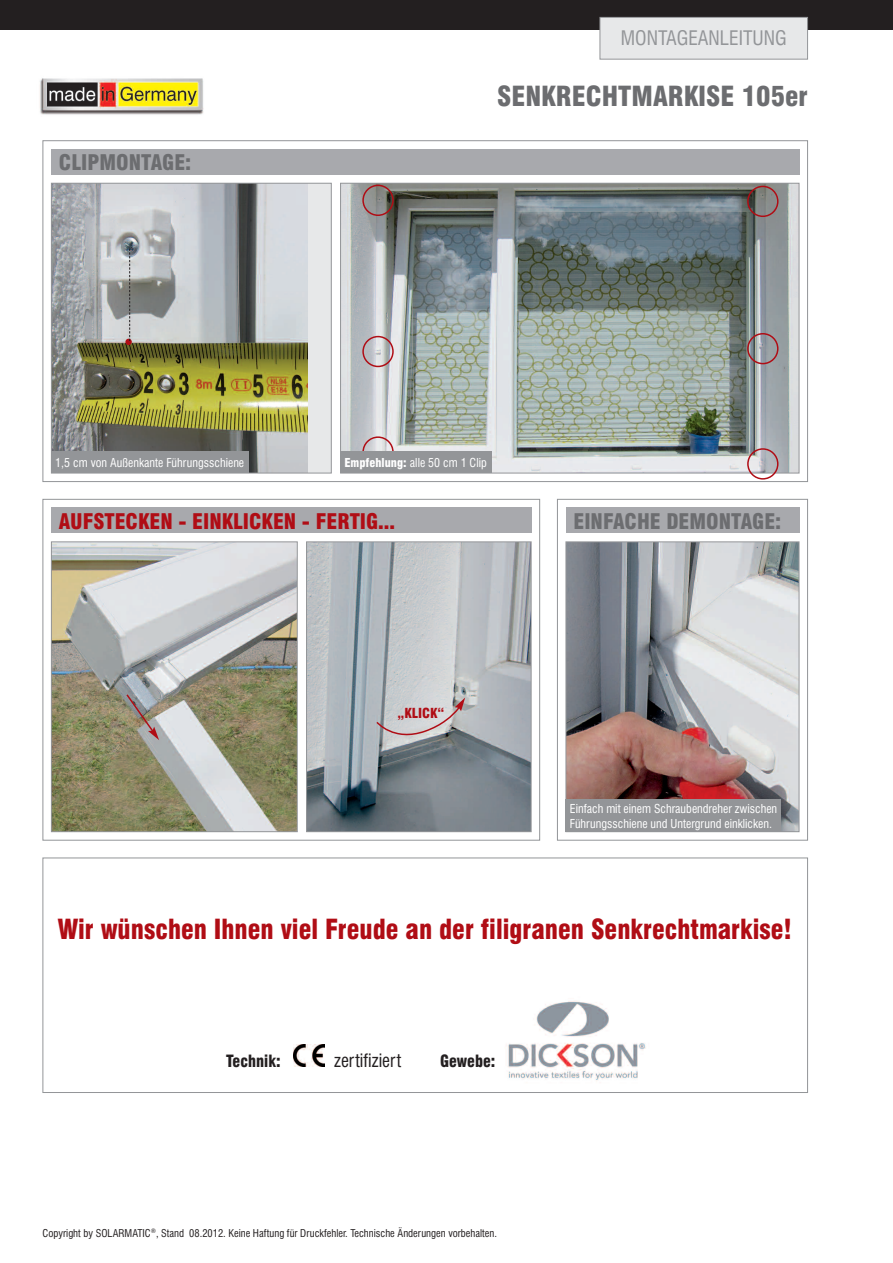
<style>
.page{position:relative;width:893px;height:1263px;background:#fff}
.page>*{position:absolute;margin:0;border:0;box-sizing:border-box;transform-origin:0 0}
.t1{font:900 condensed 27px "Swiss 721 BT";color:#b00d15;scale:.95 1}
.t2{font:900 condensed 27px "Swiss 721 BT";color:#6c6d70}
.t3{font:900 condensed 21px "Swiss 721 BT";color:#b00d15}
.t4{font:900 condensed 21px "Swiss 721 BT";color:#6c6d70}
.t5{font:condensed 19.5px "Swiss 721 BT";color:#939598}
.t6{font:condensed 18px "Swiss 721 BT";color:#231f20}
.t7{font:900 condensed 16.5px "Swiss 721 BT";color:#231f20;scale:.95 1}
.t8{font:900 condensed 13.5px "Swiss 721 BT";color:#b00d15}
.t9{font:condensed 12px/15px "Swiss 721 BT";color:#fff}
.t10{font:condensed 10.5px "Swiss 721 BT";color:#231f20}
.s1{font-weight:900}
</style>
<div class="page">
<div style="left:51px;top:149px;width:748px;height:25px;background:#a8a9ad"></div>
<div style="left:0;top:0;width:893px;height:30px;background:#231f20"></div>
<div style="left:600px;top:18px;width:207px;height:41px;background:#e7e8e9"></div>
<div style="left:600px;top:17px;width:208px;height:43px;border:1px solid #939598"></div>
<div style="left:52px;top:184px;width:279px;height:289px;background:#e7e8e9"></div>
<img style="left:53px;top:185px;width:255px;height:286px">
<div style="left:51px;top:183px;width:281px;height:290px;border:1px solid #939598"></div>
<img style="left:342px;top:185px;width:455px;height:286px">
<div style="left:51px;top:452px;width:198px;height:21px;background:#939598"></div>
<div style="left:125px;top:339px;width:7px;height:6px;background:#b00d15;border-radius:50%"></div>
<svg style="left:129px;top:249px;width:1px;height:92px"></svg>
<svg style="left:362px;top:336px;width:32px;height:31px"></svg>
<svg style="left:362px;top:436px;width:32px;height:16px"></svg>
<svg style="left:362px;top:185px;width:32px;height:31px"></svg>
<svg style="left:747px;top:333px;width:31px;height:31px"></svg>
<svg style="left:747px;top:448px;width:31px;height:32px"></svg>
<svg style="left:747px;top:186px;width:31px;height:31px"></svg>
<img style="left:40px;top:78px;width:164px;height:37px">
<div style="left:43px;top:857px;width:765px;height:236px;border:1px solid #939598"></div>
<div style="left:51px;top:507px;width:480px;height:26px;background:#a8a9ad"></div>
<div style="left:557px;top:499px;width:251px;height:341px;border:1px solid #939598"></div>
<div style="left:566px;top:507px;width:233px;height:26px;background:#a8a9ad"></div>
<img style="left:53px;top:543px;width:243px;height:287px">
<div style="left:51px;top:541px;width:247px;height:291px;border:1px solid #939598"></div>
<img style="left:568px;top:543px;width:229px;height:287px">
<div style="left:566px;top:541px;width:233px;height:291px;border:1px solid #939598"></div>
<svg style="left:125px;top:693px;width:34px;height:47px;background:#9c9189"></svg>
<img style="left:308px;top:543px;width:221px;height:287px">
<div style="left:306px;top:541px;width:225px;height:291px;border:1px solid #939598"></div>
<svg style="left:375px;top:697px;width:90px;height:45px;background:#bcb8bb"></svg>
<div style="left:340px;top:452px;width:151px;height:21px;background:#939598"></div>
<div style="left:566px;top:799px;width:215px;height:33px;background:#939598"></div>
<img style="left:506px;top:1001px;width:140px;height:80px">
<img style="left:294px;top:1045px;width:31px;height:22px">
<h3 class="t5" style="left:621px;top:27px;width:167px">MONTAGEANLEITUNG</h3>
<h2 class="t4" style="left:59px;top:151px;width:134px">CLIPMONTAGE:</h2>
<h1 class="t2" style="left:497px;top:80px;width:312px">SENKRECHTMARKISE 105er</h1>
<p class="t9" style="left:55px;top:455px;width:190px">1,5 cm von Außenkante Führungsschiene</p>
<p class="t9" style="left:344px;top:455px;width:144px"><span class="s1">Empfehlung:</span> alle 50 cm 1 Clip</p>
<h2 class="t3" style="left:59px;top:510px;width:338px">AUFSTECKEN - EINKLICKEN - FERTIG...</h2>
<h2 class="t4" style="left:573px;top:510px;width:209px">EINFACHE DEMONTAGE:</h2>
<p class="t8" style="left:398px;top:706px;width:48px">„KLICK“</p>
<p class="t9" style="left:570px;top:801px;width:209px">Einfach mit einem Schraubendreher zwischen<br>Führungsschiene und Untergrund einklicken.</p>
<h1 class="t1" style="left:57px;top:914px;width:775px">Wir wünschen Ihnen viel Freude an der filigranen Senkrechtmarkise!</h1>
<h3 class="t7" style="left:226px;top:1051px;width:59px">Technik:</h3>
<h3 class="t6" style="left:334px;top:1050px;width:69px">zertifiziert</h3>
<h3 class="t7" style="left:440px;top:1051px;width:60px">Gewebe:</h3>
<p class="t10" style="left:43px;top:1227px;width:456px">Copyright by SOLARMATIC<sup>®</sup>, Stand 08.2012. Keine Haftung für Druckfehler. Technische Änderungen vorbehalten.</p>
</div>
